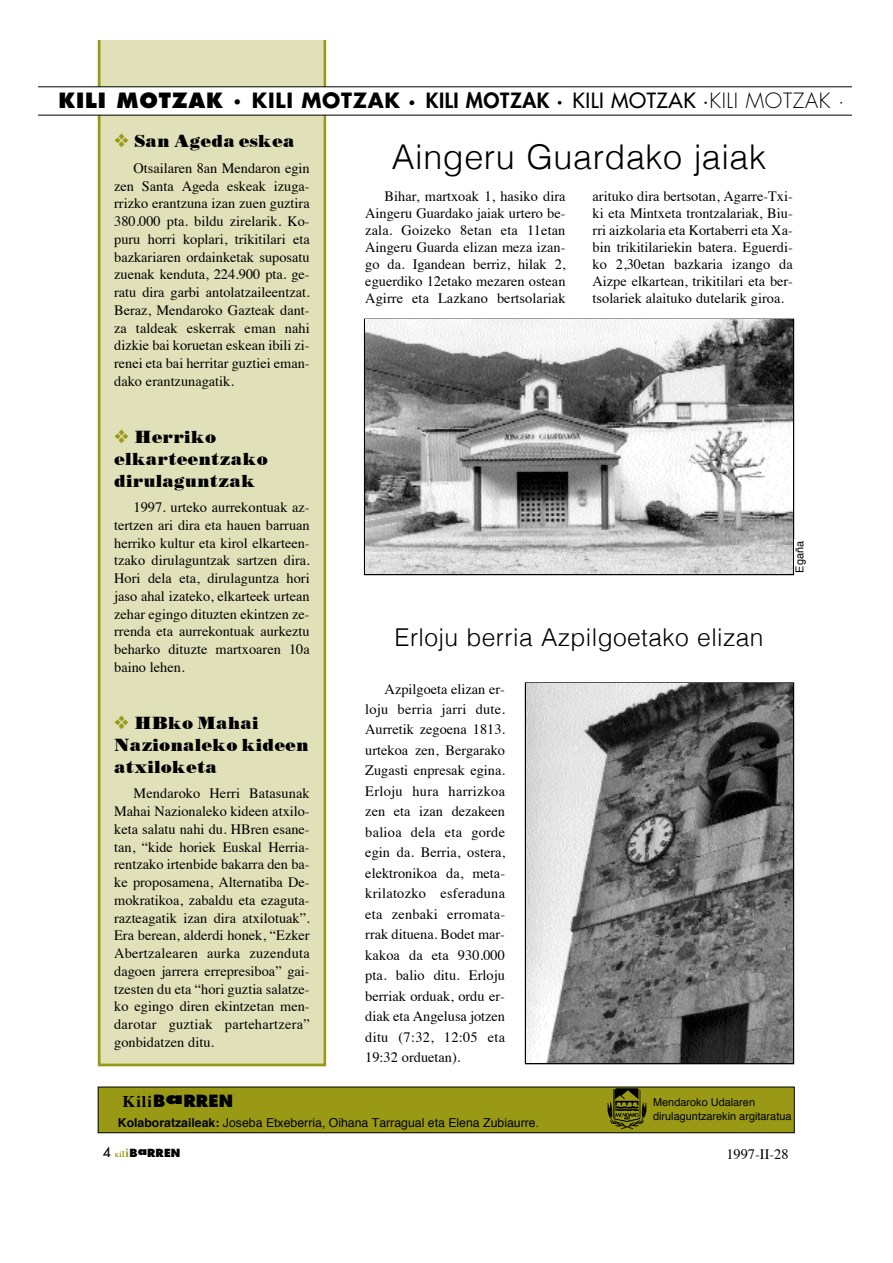
<style>
.page{position:relative;width:893px;height:1263px;background:#fff}
.page>*{position:absolute;margin:0;border:0;box-sizing:border-box;transform-origin:0 0}
.t1{font:300 34.2px "Helvetica";letter-spacing:.015em;color:#000}
.t2{font:300 24.6px "Helvetica";letter-spacing:.015em;color:#000}
.t3{font:800 20.55px "Futura";letter-spacing:.04em;color:#000}
.t4{font:19.05px/21.9px "BODIDL Ybold";color:#000}
.t5{font:800 16.35px "Futura";letter-spacing:.01em;color:#000}
.t6{font:14.4px/17.7px "Times";color:#000;text-align:justify}
.t7{font:13.65px "Futura";color:#000}
.t8{font:12.3px "Helvetica";color:#000}
.t9{font:10.95px/13.6px "Helvetica";color:#000}
.t10{font:800 10.95px "Futura";letter-spacing:.01em;color:#000}
.s1{font-weight:700}
.s2{font-style:inherit}
.s3{font-weight:400}
.s4{font-weight:300}
.s5{color:#999916}
.s6{font-family:"Times";font-weight:700}
.s7{font-family:"Times";font-weight:700;font-size:5.7px;color:#999916}
.s8{font-family:"Times";font-weight:700;font-size:8.1px;color:#999916}
.s9{font-family:"Times";font-weight:700;font-size:9px;color:#999916}
.s10{font-family:"Times";font-weight:700;font-size:12.3px;color:#999916}
</style>
<div class="page">
<div style="left:98px;top:1087px;width:696px;height:45px;background:#999916"></div>
<div style="left:98px;top:1087px;width:696px;height:46px;border:1px solid #000"></div>
<img style="left:604px;top:1086px;width:47px;height:47px">
<div style="left:98px;top:40px;width:228px;height:1026px;background:#e0e0b9"></div>
<img style="left:365px;top:320px;width:427px;height:254px">
<img style="left:526px;top:684px;width:266px;height:379px">
<svg style="left:39px;top:86px;width:812px;height:29px"></svg>
<h3 class="t3" style="left:58px;top:91px;width:787px">KILI MOTZAK · <span class="s1">KILI MOTZAK ·</span> <span class="s2">KILI MOTZAK ·</span> <span class="s3">KILI MOTZAK ·</span><span class="s4">KILI MOTZAK ·</span></h3>
<h3 class="t4" style="left:114px;top:131px;width:182px"><span class="s5">❖</span> San Ageda eskea</h3>
<p class="t6" style="left:114px;top:160px;width:197px;text-indent:19px">Otsailaren 8an Mendaron egin zen Santa Ageda eskeak izuga&shy;rrizko erantzuna izan zuen guztira 380.000 pta. bildu zirelarik. Ko&shy;puru horri koplari, trikitilari eta bazkariaren ordainketak suposatu zuenak kenduta, 224.900 pta. ge&shy;ratu dira garbi antolatzaileentzat.<br>Beraz, Mendaroko Gazteak dant&shy;za taldeak eskerrak eman nahi dizkie bai koruetan eskean ibili zi&shy;renei eta bai herritar guztiei eman&shy;dako erantzunagatik.</p>
<h3 class="t4" style="left:114px;top:426px;width:155px"><span class="s5">❖</span> Herriko elkarteentzako dirulaguntzak</h3>
<p class="t6" style="left:114px;top:500px;width:197px;text-indent:19px">1997. urteko aurrekontuak az&shy;tertzen ari dira eta hauen barruan herriko kultur eta kirol elkarteen&shy;tzako dirulaguntzak sartzen dira.<br>Hori dela eta, dirulaguntza hori jaso ahal izateko, elkarteek urtean zehar egingo dituzten ekintzen ze&shy;rrenda eta aurrekontuak aurkeztu beharko dituzte martxoaren 10a baino lehen.</p>
<h3 class="t4" style="left:114px;top:713px;width:196px"><span class="s5">❖</span> HBko Mahai<br>Nazionaleko kideen atxiloketa</h3>
<p class="t6" style="left:114px;top:786px;width:197px;text-indent:19px">Mendaroko Herri Batasunak Mahai Nazionaleko kideen atxilo&shy;keta salatu nahi du. HBren esane&shy;tan, “kide horiek Euskal Herria&shy;rentzako irtenbide bakarra den ba&shy;ke proposamena, Alternatiba De&shy;mokratikoa, zabaldu eta ezaguta&shy;razteagatik izan dira atxilotuak”.<br>Era berean, alderdi honek, “Ezker Abertzalearen aurka zuzenduta dagoen jarrera errepresiboa” gai&shy;tzesten du eta “hori guztia salatze&shy;ko egingo diren ekintzetan men&shy;darotar guztiak partehartzera” gonbidatzen ditu.</p>
<h1 class="t1" style="left:392px;top:143px;width:376px">Aingeru Guardako jaiak</h1>
<p class="t6" style="left:365px;top:189px;width:202px;line-height:17.1px;text-indent:19px">Bihar, martxoak 1, hasiko dira Aingeru Guardako jaiak urtero be&shy;zala. Goizeko 8etan eta 11etan Aingeru Guarda elizan meza izan&shy;go da. Igandean berriz, hilak 2, eguerdiko 12etako mezaren ostean Agirre eta Lazkano bertsolariak</p>
<p class="t6" style="left:592px;top:189px;width:202px;line-height:17.1px">arituko dira bertsotan, Agarre-Txi&shy;ki eta Mintxeta trontzalariak, Biu&shy;rri aizkolaria eta Kortaberri eta Xa&shy;bin trikitilariekin batera. Eguerdi&shy;ko 2,30etan bazkaria izango da Aizpe elkartean, trikitilari eta ber&shy;tsolariek alaituko dutelarik giroa.</p>
<h2 class="t2" style="left:394px;top:627px;width:370px">Erloju berria Azpilgoetako elizan</h2>
<p class="t6" style="left:365px;top:680px;width:141px;line-height:20.5px;text-indent:19px">Azpilgoeta elizan er&shy;loju berria jarri dute.<br>Aurretik zegoena 1813. urtekoa zen, Bergarako Zugasti enpresak egina.<br>Erloju hura harrizkoa zen eta izan dezakeen balioa dela eta gorde egin da. Berria, ostera, elektronikoa da, meta&shy;krilatozko esferaduna eta zenbaki erromata&shy;rrak dituena. Bodet mar&shy;kakoa da eta 930.000 pta. balio ditu. Erloju berriak orduak, ordu er&shy;diak eta Angelusa jotzen ditu (7:32, 12:05 eta 19:32 orduetan).</p>
<p class="t9" style="left:793px;top:573px;width:33px;rotate:-90deg">Egaña</p>
<p class="t5" style="left:122px;top:1094px;width:112px"><span class="s6">Kili</span>BaRREN</p>
<p class="t8" style="left:118px;top:1118px;width:423px"><span class="s1">Kolaboratzaileak:</span> Joseba Etxeberria, Oihana Tarragual eta Elena Zubiaurre.</p>
<p class="t9" style="left:653px;top:1097px;width:140px">Mendaroko Udalaren dirulaguntzarekin argitaratua</p>
<p class="t7" style="left:103px;top:1145px;width:9px">4</p>
<p class="t10" style="left:115px;top:1148px;width:67px"><span class="s7">K</span><span class="s8">i</span><span class="s9">l</span><span class="s10">i</span>BaRREN</p>
<p class="t6" style="left:726px;top:1146px;width:64px">1997-II-28</p>
</div>
